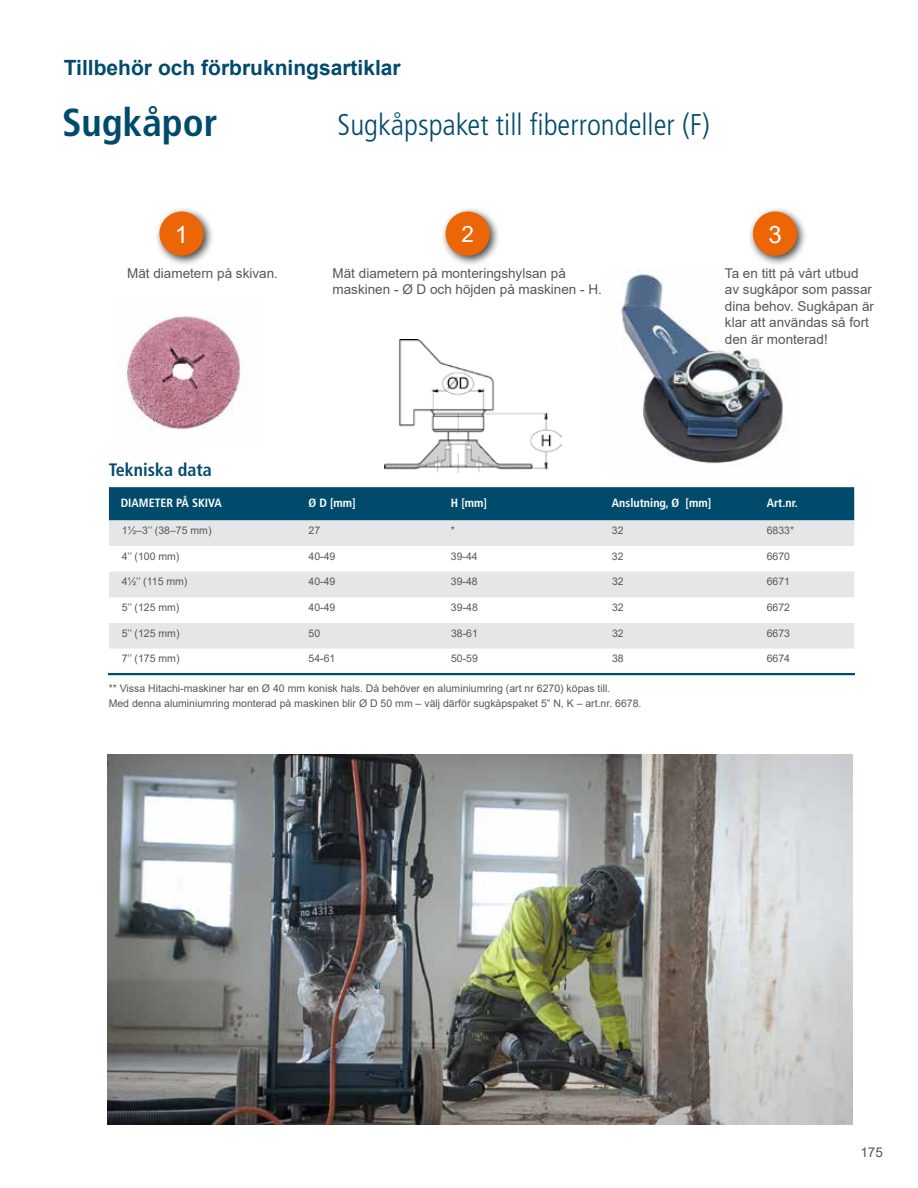
<style>
.page{position:relative;width:918px;height:1188px;background:#fff}
.page>*{position:absolute;margin:0;border:0;box-sizing:border-box;transform-origin:0 0}
.t1{font:700 condensed 39px "Frutiger LT Pro";color:#004b6c}
.t2{font:300 condensed 30px "Frutiger LT Pro";color:#004b6c}
.t3{font:24px "Arial";color:#fff}
.t4{font:22.5px "Arial";color:#fff}
.t5{font:700 21px "Arial";color:#004b6c}
.t6{font:700 condensed 18px "Frutiger LT Pro";color:#004b6c}
.t7{font:13.5px/16.5px "Arial";color:#575756}
.t8{font:700 condensed 12px "Frutiger LT Pro";color:#fff}
.t9{font:10.5px/14.4px "Arial";color:#575756}
</style>
<div class="page">
<img style="left:123px;top:316px;width:119px;height:115px">
<div style="left:441px;top:207px;width:60px;height:60px;background:#000;opacity:.75"></div>
<div style="left:446px;top:212px;width:44px;height:44px;background:#ec6608;border-radius:50%"></div>
<div style="left:748px;top:207px;width:60px;height:60px;background:#000;opacity:.75"></div>
<div style="left:753px;top:212px;width:44px;height:44px;background:#ec6608;border-radius:50%"></div>
<div style="left:155px;top:207px;width:60px;height:60px;background:#000;opacity:.75"></div>
<div style="left:159px;top:212px;width:45px;height:44px;background:#ec6608;border-radius:50%"></div>
<img style="left:385px;top:339px;width:176px;height:133px">
<img style="left:108px;top:754px;width:744px;height:370px">
<img style="left:621px;top:270px;width:166px;height:195px">
<div style="left:109px;top:487px;width:745px;height:33px;background:#004b6c"></div>
<svg style="left:109px;top:520px;width:745px;height:129px;fill:#e5e6e7"></svg>
<hr style="left:108px;top:673px;width:747px;height:2px;background:#004b6c">
<h3 class="t5" style="left:64px;top:53px;width:338px">Tillbehör och förbrukningsartiklar</h3>
<h1 class="t1" style="left:62px;top:99px;width:157px">Sugkåpor</h1>
<h2 class="t2" style="left:338px;top:107px;width:374px">Sugkåpspaket till fiberrondeller (F)</h2>
<h3 class="t3" style="left:175px;top:218px;width:15px">1</h3>
<h3 class="t4" style="left:461px;top:218px;width:14px">2</h3>
<h3 class="t3" style="left:768px;top:218px;width:15px">3</h3>
<p class="t7" style="left:127px;top:265px;width:152px">Mät diametern på skivan.</p>
<p class="t7" style="left:725px;top:265px;width:151px">Ta en titt på vårt utbud av sugkåpor som passar dina behov. Sugkåpan är klar att användas så fort den är monterad!</p>
<p class="t7" style="left:333px;top:265px;width:271px">Mät diametern på monteringshylsan på maskinen - Ø D och höjden på maskinen - H.</p>
<h3 class="t6" style="left:109px;top:459px;width:105px">Tekniska data</h3>
<p class="t8" style="left:121px;top:496px;width:103px">DIAMETER PÅ SKIVA</p>
<p class="t8" style="left:309px;top:496px;width:49px">Ø D [mm]</p>
<p class="t8" style="left:451px;top:496px;width:38px">H [mm]</p>
<p class="t8" style="left:612px;top:496px;width:101px">Anslutning, Ø [mm]</p>
<p class="t8" style="left:767px;top:496px;width:33px">Art.nr.</p>
<p class="t9" style="left:122px;top:523px;width:91px">1½–3’’ (38–75 mm)</p>
<p class="t9" style="left:309px;top:523px;width:13px">27</p>
<p class="t9" style="left:451px;top:523px;width:6px">*</p>
<p class="t9" style="left:612px;top:523px;width:13px">32</p>
<p class="t9" style="left:767px;top:523px;width:29px">6833*</p>
<p class="t9" style="left:122px;top:549px;width:59px">4’’ (100 mm)</p>
<p class="t9" style="left:309px;top:549px;width:28px">40-49</p>
<p class="t9" style="left:451px;top:549px;width:28px">39-44</p>
<p class="t9" style="left:612px;top:549px;width:13px">32</p>
<p class="t9" style="left:767px;top:549px;width:25px">6670</p>
<p class="t9" style="left:122px;top:574px;width:67px">4½’’ (115 mm)</p>
<p class="t9" style="left:309px;top:574px;width:28px">40-49</p>
<p class="t9" style="left:451px;top:574px;width:28px">39-48</p>
<p class="t9" style="left:612px;top:574px;width:13px">32</p>
<p class="t9" style="left:767px;top:574px;width:25px">6671</p>
<p class="t9" style="left:122px;top:600px;width:59px">5’’ (125 mm)</p>
<p class="t9" style="left:309px;top:600px;width:28px">40-49</p>
<p class="t9" style="left:451px;top:600px;width:28px">39-48</p>
<p class="t9" style="left:612px;top:600px;width:13px">32</p>
<p class="t9" style="left:767px;top:600px;width:25px">6672</p>
<p class="t9" style="left:122px;top:626px;width:59px">5’’ (125 mm)</p>
<p class="t9" style="left:309px;top:626px;width:13px">50</p>
<p class="t9" style="left:451px;top:626px;width:28px">38-61</p>
<p class="t9" style="left:612px;top:626px;width:13px">32</p>
<p class="t9" style="left:767px;top:626px;width:25px">6673</p>
<p class="t9" style="left:122px;top:651px;width:59px">7’’ (175 mm)</p>
<p class="t9" style="left:309px;top:651px;width:28px">54-61</p>
<p class="t9" style="left:451px;top:651px;width:28px">50-59</p>
<p class="t9" style="left:612px;top:651px;width:13px">38</p>
<p class="t9" style="left:767px;top:651px;width:25px">6674</p>
<p class="t9" style="left:109px;top:681px;width:534px">** Vissa Hitachi-maskiner har en Ø 40 mm konisk hals. Då behöver en aluminiumring (art nr 6270) köpas till.<br>Med denna aluminiumring monterad på maskinen blir Ø D 50 mm – välj därför sugkåpspaket 5” N, K – art.nr. 6678.</p>
<p class="t7" style="left:860px;top:1144px;width:24px">175</p>
</div>
